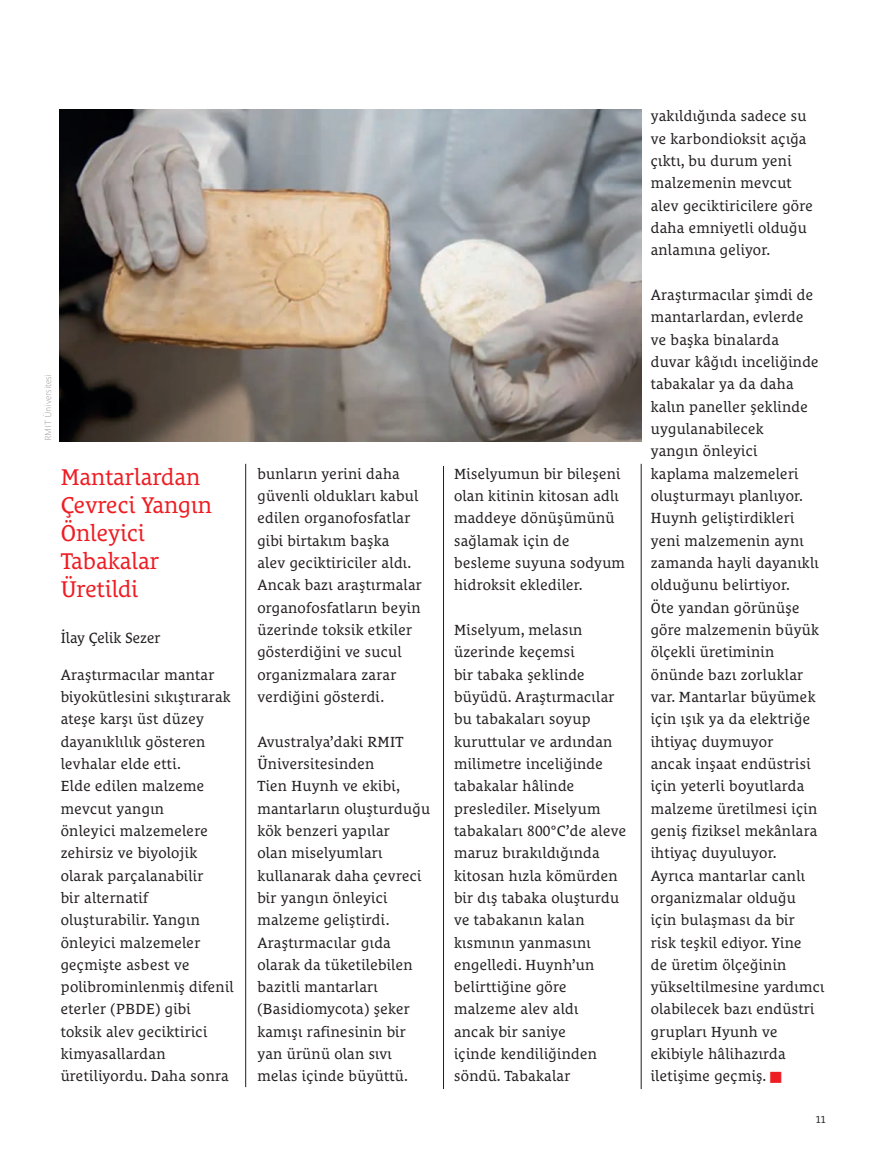
<style>
.page{position:relative;width:888px;height:1167px;background:#fff}
.page>*{position:absolute;margin:0;border:0;box-sizing:border-box;transform-origin:0 0}
.t1{font:23.25px/27.9px "Le Monde Courrier Pro";color:#ee1d23}
.t2{font:15px/22.4px "Le Monde Courrier Pro";letter-spacing:.02em;color:#231f20}
.t3{font:15px "Le Monde Courrier Pro";color:#231f20}
.t4{font:10.35px "Le Monde Courrier Pro";color:#231f20}
.t5{font:300 expanded 9px "Le Monde Sans Pro";letter-spacing:-.02em;color:#a09b9d}
</style>
<div class="page">
<hr style="left:443px;top:466px;width:1px;height:623px;background:#231f20">
<hr style="left:641px;top:464px;width:1px;height:625px;background:#231f20">
<hr style="left:245px;top:464px;width:1px;height:623px;background:#231f20">
<img style="left:60px;top:109px;width:581px;height:332px">
<p class="t5" style="left:45px;top:441px;width:68px;rotate:-90deg">RMIT Üniversitesi</p>
<h1 class="t1" style="left:61px;top:464px;width:153px">Mantarlardan<br>Çevreci Yangın<br>Önleyici<br>Tabakalar<br>Üretildi</h1>
<p class="t3" style="left:61px;top:631px;width:101px">İlay Çelik Sezer</p>
<p class="t2" style="left:61px;top:664px;width:175px">Araştırmacılar mantar biyokütlesini sıkıştırarak ateşe karşı üst düzey dayanıklılık gösteren levhalar elde etti.<br>Elde edilen malzeme mevcut yangın<br>önleyici malzemelere zehirsiz ve biyolojik olarak parçalanabilir<br>bir alternatif oluşturabilir. Yangın önleyici malzemeler geçmişte asbest ve polibrominlenmiş difenil eterler (PBDE) gibi toksik alev geciktirici kimyasallardan üretiliyordu. Daha sonra</p>
<p class="t2" style="left:257px;top:463px;width:166px">bunların yerini daha güvenli oldukları kabul edilen organofosfatlar gibi birtakım başka<br>alev geciktiriciler aldı.<br>Ancak bazı araştırmalar organofosfatların beyin üzerinde toksik etkiler gösterdiğini ve sucul organizmalara zarar verdiğini gösterdi.</p>
<p class="t2" style="left:257px;top:731px;width:174px">Avustralya’daki RMIT<br>Üniversitesinden<br>Tien Huynh ve ekibi, mantarların oluşturduğu kök benzeri yapılar<br>olan miselyumları kullanarak daha çevreci bir yangın önleyici malzeme geliştirdi.<br>Araştırmacılar gıda olarak da tüketilebilen bazitli mantarları (Basidiomycota) şeker kamışı rafinesinin bir yan ürünü olan sıvı melas içinde büyüttü.</p>
<p class="t2" style="left:454px;top:463px;width:172px">Miselyumun bir bileşeni olan kitinin kitosan adlı maddeye dönüşümünü sağlamak için de besleme suyuna sodyum hidroksit eklediler.</p>
<p class="t2" style="left:454px;top:619px;width:174px">Miselyum, melasın üzerinde keçemsi<br>bir tabaka şeklinde büyüdü. Araştırmacılar bu tabakaları soyup kuruttular ve ardından milimetre inceliğinde tabakalar hâlinde preslediler. Miselyum tabakaları 800°C’de aleve maruz bırakıldığında kitosan hızla kömürden bir dış tabaka oluşturdu ve tabakanın kalan kısmının yanmasını engelledi. Huynh’un belirttiğine göre malzeme alev aldı<br>ancak bir saniye<br>içinde kendiliğinden söndü. Tabakalar</p>
<p class="t2" style="left:651px;top:106px;width:164px">yakıldığında sadece su ve karbondioksit açığa çıktı, bu durum yeni malzemenin mevcut alev geciktiricilere göre daha emniyetli olduğu anlamına geliyor.</p>
<p class="t2" style="left:651px;top:285px;width:175px">Araştırmacılar şimdi de mantarlardan, evlerde<br>ve başka binalarda<br>duvar kâğıdı inceliğinde tabakalar ya da daha kalın paneller şeklinde uygulanabilecek<br>yangın önleyici<br>kaplama malzemeleri oluşturmayı planlıyor.<br>Huynh geliştirdikleri yeni malzemenin aynı zamanda hayli dayanıklı olduğunu belirtiyor.<br>Öte yandan görünüşe göre malzemenin büyük ölçekli üretiminin önünde bazı zorluklar var. Mantarlar büyümek için ışık ya da elektriğe ihtiyaç duymuyor<br>ancak inşaat endüstrisi için yeterli boyutlarda malzeme üretilmesi için geniş fiziksel mekânlara ihtiyaç duyuluyor.<br>Ayrıca mantarlar canlı organizmalar olduğu için bulaşması da bir<br>risk teşkil ediyor. Yine<br>de üretim ölçeğinin yükseltilmesine yardımcı olabilecek bazı endüstri grupları Hyunh ve ekibiyle hâlihazırda iletişime geçmiş.</p>
<p class="t4" style="left:816px;top:1114px;width:12px">11</p>
</div>
